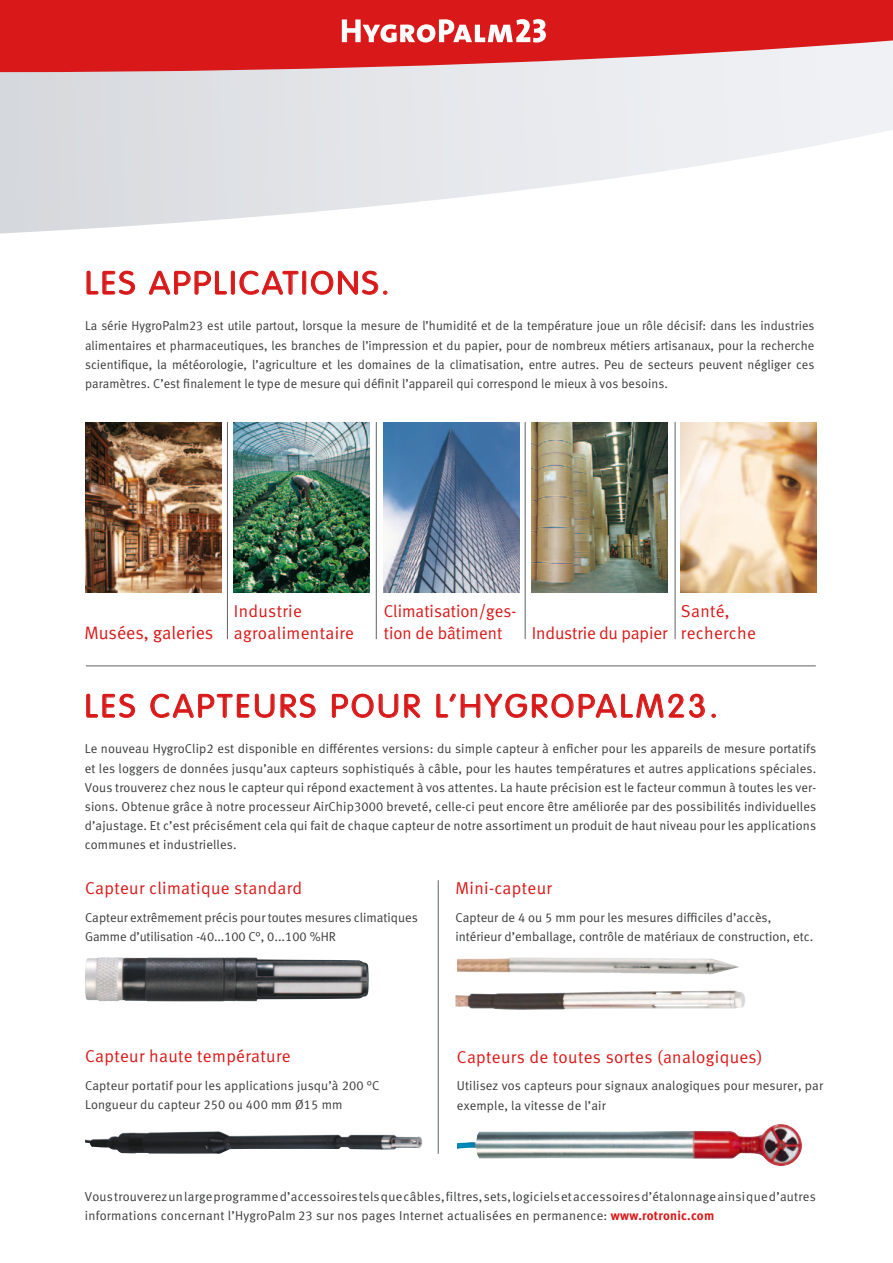
<style>
.page{position:relative;width:893px;height:1263px;background:#fff}
.page>*{position:absolute;margin:0;border:0;box-sizing:border-box;transform-origin:0 0}
.Laufschrift_grau_85b{font:300 32.1px "VAG Rounded LT";letter-spacing:.09em;color:#d91919;scale:1.05 1}
.t1{font:300 31.95px "VAG Rounded LT";letter-spacing:.075em;color:#d91919;scale:1.08 1}
.t2{font:18px "Meta Normal LF";color:#d91919}
.Lead__Text_in_roter{font:17.25px/22.5px "Meta Normal LF";letter-spacing:.02em;color:#d91919}
.Lead__Text_in_roter-2{font:17.25px/22.5px "Meta Normal LF";color:#d91919}
.Lead__Text_in_roter-3{font:17.25px "Meta Normal LF";letter-spacing:-.01em;color:#d91919}
.Copy{font:12.9px/19.2px "Meta Normal LF";letter-spacing:.01em;color:#3b3c3c;text-align:justify}
.Laufschrift_grau_85b-2{font:12.9px/19.2px "Meta Normal LF";letter-spacing:.005em;color:#3b3c3c;text-align:justify}
.tech_daten_s4_rechts{font:12.9px/19.2px "Meta Normal LF";letter-spacing:.02em;color:#3b3c3c}
.Lead__Text_in_roter-4{font:12.9px/19.2px "Meta Normal LF";color:#3b3c3c}
.s1{font-size:32.1px;color:#dc271b}
.s2{font-family:"Meta Bold LF";color:#d91919}
</style>
<div class="page">
<svg style="left:0;top:72px;width:893px;height:162px"></svg>
<svg style="left:0;top:0;width:893px;height:72px;background:#db3939"></svg>
<img style="left:85px;top:422px;width:136px;height:170px">
<img style="left:531px;top:422px;width:137px;height:170px">
<img style="left:85px;top:1131px;width:337px;height:23px">
<img style="left:457px;top:957px;width:282px;height:17px">
<img style="left:455px;top:990px;width:290px;height:20px">
<img style="left:384px;top:422px;width:136px;height:170px">
<img style="left:234px;top:422px;width:136px;height:170px">
<img style="left:681px;top:422px;width:136px;height:170px">
<hr style="left:227px;top:422px;width:1px;height:217px;background:#5e6266">
<hr style="left:376px;top:422px;width:1px;height:217px;background:#5e6266">
<hr style="left:525px;top:422px;width:1px;height:217px;background:#5e6266">
<hr style="left:675px;top:422px;width:1px;height:217px;background:#5e6266">
<img style="left:85px;top:957px;width:284px;height:44px">
<img style="left:457px;top:1124px;width:345px;height:42px">
<hr style="left:86px;top:665px;width:730px;height:1px;background:#5e6266">
<hr style="left:438px;top:880px;width:1px;height:274px;background:#5e6266">
<svg style="left:86px;top:693px;width:49px;height:25px"></svg>
<svg style="left:150px;top:693px;width:166px;height:25px"></svg>
<svg style="left:332px;top:693px;width:88px;height:25px"></svg>
<svg style="left:436px;top:693px;width:269px;height:25px"></svg>
<svg style="left:712px;top:714px;width:4px;height:4px"></svg>
<svg style="left:86px;top:270px;width:49px;height:25px"></svg>
<svg style="left:149px;top:270px;width:78px;height:25px"></svg>
<div style="left:231px;top:271px;width:4px;height:24px;border:1px solid #d91919;border-radius:2px"></div>
<svg style="left:239px;top:270px;width:60px;height:25px"></svg>
<div style="left:302px;top:271px;width:4px;height:24px;border:1px solid #d91919;border-radius:2px"></div>
<svg style="left:311px;top:270px;width:76px;height:25px"></svg>
<svg style="left:342px;top:19px;width:204px;height:24px"></svg>
<p class="t1" style="left:85px;top:265px;width:283px">LES APPLICATIONS<span class="s1">.</span></p>
<p class="Laufschrift_grau_85b-2" style="left:85px;top:316px;width:731px">La série HygroPalm23 est utile partout, lorsque la mesure de l’humidité et de la température joue un rôle décisif: dans les industries alimentaires et pharmaceutiques, les branches de l’impression et du papier, pour de nombreux métiers artisanaux, pour la recherche scientifique, la météorologie, l’agriculture et les domaines de la climatisation, entre autres. Peu de secteurs peuvent négliger ces paramètres. C’est finalement le type de mesure qui définit l’appareil qui correspond le mieux à vos besoins.</p>
<p class="t2" style="left:84px;top:622px;width:131px">Musées, galeries</p>
<p class="Lead__Text_in_roter" style="left:234px;top:599px;width:122px">Industrie agroalimentaire</p>
<p class="Lead__Text_in_roter-2" style="left:384px;top:599px;width:134px">Climatisation/ges&shy;tion de bâtiment</p>
<p class="Lead__Text_in_roter-3" style="left:532px;top:623px;width:137px">Industrie du papier</p>
<p class="Lead__Text_in_roter" style="left:681px;top:599px;width:50px">Santé,</p>
<p class="Lead__Text_in_roter" style="left:681px;top:622px;width:77px">recherche</p>
<p class="Laufschrift_grau_85b" style="left:85px;top:688px;width:604px">LES CAPTEURS POUR L’HYGROPALM23.</p>
<p class="Copy" style="left:85px;top:739px;width:733px">Le nouveau HygroClip2 est disponible en différentes versions: du simple capteur à enficher pour les appareils de mesure portatifs et les loggers de données jusqu’aux capteurs sophistiqués à câble, pour les hautes températures et autres applications spéciales.<br>Vous trouverez chez nous le capteur qui répond exactement à vos attentes. La haute précision est le facteur commun à toutes les ver&shy;sions. Obtenue grâce à notre processeur AirChip3000 breveté, celle-ci peut encore être améliorée par des possibilités individuelles d’ajustage. Et c’est précisément cela qui fait de chaque capteur de notre assortiment un produit de haut niveau pour les applications communes et industrielles.</p>
<p class="Lead__Text_in_roter" style="left:85px;top:876px;width:219px">Capteur climatique standard</p>
<p class="Lead__Text_in_roter-4" style="left:85px;top:907px;width:334px">Capteur extrêmement précis pour toutes mesures climatiques</p>
<p class="Lead__Text_in_roter-4" style="left:85px;top:927px;width:252px">Gamme d’utilisation -40...100 C°, 0...100 %HR</p>
<p class="Lead__Text_in_roter" style="left:455px;top:876px;width:98px">Mini-capteur</p>
<p class="Lead__Text_in_roter-4" style="left:455px;top:907px;width:359px">Capteur de 4 ou 5 mm pour les mesures difficiles d’accès, intérieur d’emballage, contrôle de matériaux de construction, etc.</p>
<p class="Lead__Text_in_roter" style="left:85px;top:1045px;width:207px">Capteur haute température</p>
<p class="tech_daten_s4_rechts" style="left:85px;top:1075px;width:296px">Capteur portatif pour les applications jusqu’à 200 °C</p>
<p class="tech_daten_s4_rechts" style="left:85px;top:1095px;width:259px">Longueur du capteur 250 ou 400 mm Ø15 mm</p>
<p class="Lead__Text_in_roter" style="left:457px;top:1045px;width:307px">Capteurs de toutes sortes (analogiques)</p>
<p class="Lead__Text_in_roter-4" style="left:457px;top:1076px;width:368px">Utilisez vos capteurs pour signaux analogiques pour mesurer, par exemple, la vitesse de l’air</p>
<p class="tech_daten_s4_rechts" style="left:85px;top:1187px;width:732px">Voustrouverezunlargeprogrammed’accessoirestelsquecâbles,filtres,sets,logicielsetaccessoiresd’étalonnageainsiqued’autres informations concernant l’HygroPalm 23 sur nos pages Internet actualisées en permanence: <span class="s2">www.rotronic.com</span></p>
</div>
